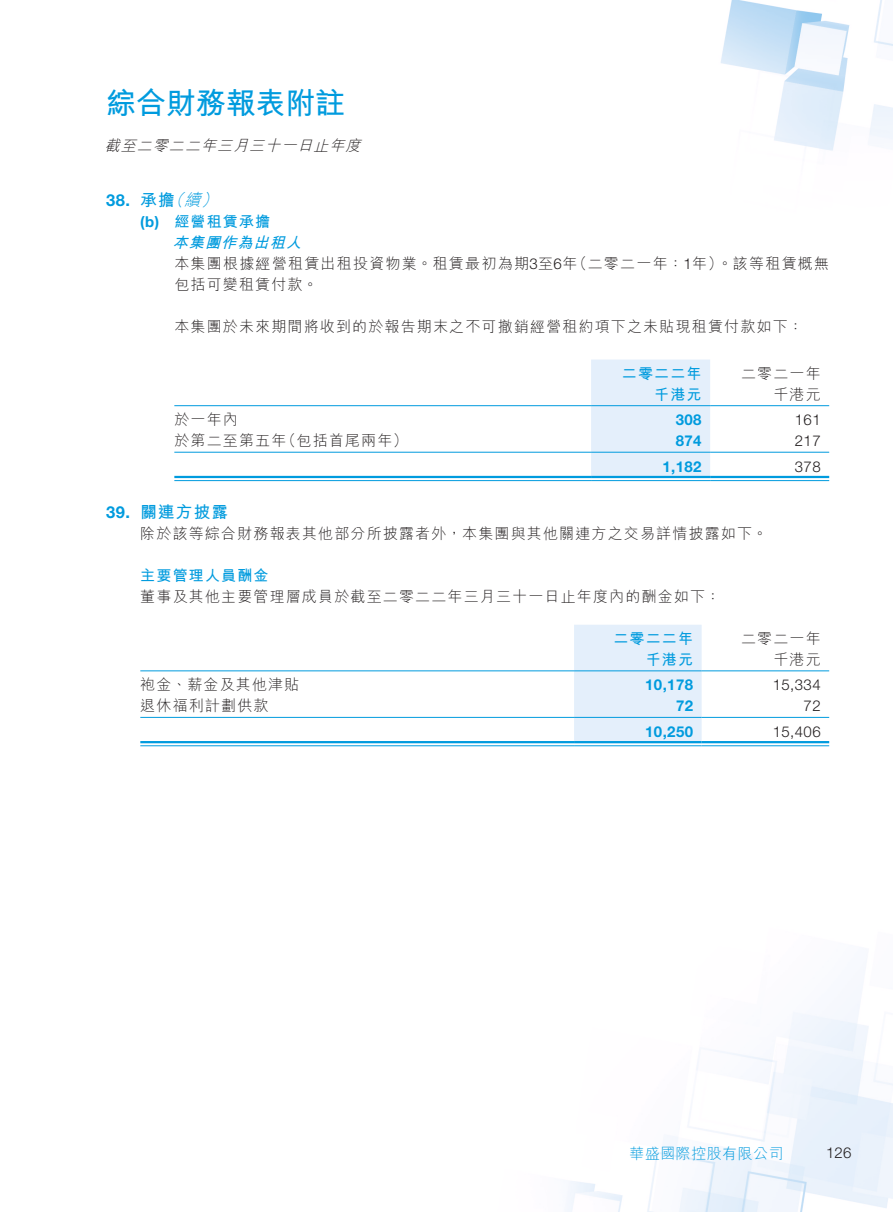
<style>
.page{position:relative;width:893px;height:1212px;background:#fff}
.page>*{position:absolute;margin:0;border:0;box-sizing:border-box;transform-origin:0 0}
.t1{font:700 30px "M Hei HK";letter-spacing:-.005em;color:#009bde}
._01_H1{font:700 16.5px "M Hei HK";letter-spacing:.08em;color:#009bde}
._01_H1-2{font:700 16.5px "Helvetica Neue LT Std";color:#009bde}
._01_H1-3{font:italic 300 16.5px "M Hei HK";color:#009bde}
._00_txt{font:300 15px/21px "M Hei HK";letter-spacing:.08em;color:#231f20}
._50_Table_txt{font:300 15px "M Hei HK";letter-spacing:.08em;color:#231f20}
._50_Table_txt-2{font:300 15px "Helvetica Neue LT Std";letter-spacing:.03em;color:#231f20}
._50_Table_txt-3{font:700 15px "Helvetica Neue LT Std";letter-spacing:.03em;color:#009bde}
.t2{font:italic 300 15px "M Hei HK";color:#231f20}
._50_Table_txt-4{font:700 15px "M Hei HK";letter-spacing:.08em;color:#009bde}
._02_H2{font:700 15px "M Hei HK";letter-spacing:.08em;color:#009bde}
.t3{font:300 15px "M Hei HK";letter-spacing:.03em;color:#009bde}
._03_H3{font:italic 700 15px "M Hei HK";color:#009bde}
._02_H2-2{font:700 15px "Helvetica Neue LT Std";color:#009bde}
.s1{font-family:"Helvetica Neue LT Std"}
</style>
<div class="page">
<img style="left:140px;top:0;width:753px;height:1212px">
<div style="left:591px;top:359px;width:119px;height:117px;background:#e4effb"></div>
<hr style="left:174px;top:405px;width:417px;height:1px;background:#009bde">
<hr style="left:591px;top:405px;width:119px;height:1px;background:#009bde">
<hr style="left:710px;top:405px;width:119px;height:1px;background:#009bde">
<hr style="left:174px;top:452px;width:417px;height:1px;background:#009bde">
<hr style="left:591px;top:452px;width:119px;height:1px;background:#009bde">
<hr style="left:710px;top:452px;width:119px;height:1px;background:#009bde">
<hr style="left:174px;top:476px;width:417px;height:2px;background:#009bde">
<hr style="left:174px;top:480px;width:417px;height:1px;background:#009bde">
<hr style="left:591px;top:476px;width:119px;height:2px;background:#009bde">
<hr style="left:591px;top:480px;width:119px;height:1px;background:#009bde">
<hr style="left:710px;top:476px;width:119px;height:2px;background:#009bde">
<hr style="left:710px;top:480px;width:119px;height:1px;background:#009bde">
<div style="left:574px;top:625px;width:128px;height:116px;background:#e4effb"></div>
<hr style="left:140px;top:670px;width:434px;height:1px;background:#009bde">
<hr style="left:574px;top:670px;width:128px;height:1px;background:#009bde">
<hr style="left:702px;top:670px;width:127px;height:1px;background:#009bde">
<hr style="left:140px;top:717px;width:434px;height:1px;background:#009bde">
<hr style="left:574px;top:717px;width:128px;height:1px;background:#009bde">
<hr style="left:702px;top:717px;width:127px;height:1px;background:#009bde">
<hr style="left:140px;top:741px;width:434px;height:2px;background:#009bde">
<hr style="left:140px;top:745px;width:434px;height:1px;background:#009bde">
<hr style="left:574px;top:741px;width:128px;height:2px;background:#009bde">
<hr style="left:574px;top:745px;width:128px;height:1px;background:#009bde">
<hr style="left:702px;top:741px;width:127px;height:2px;background:#009bde">
<hr style="left:702px;top:745px;width:127px;height:1px;background:#009bde">
<h1 class="t1" style="left:106px;top:81px;width:240px">綜合財務報表附註</h1>
<p class="t2" style="left:105px;top:138px;width:261px">截至二零二二年三月三十一日止年度</p>
<p class="_01_H1-3" style="left:201px;top:192px;width:22px">(</p>
<p class="_01_H1-3" style="left:184px;top:192px;width:22px">續</p>
<p class="_01_H1-3" style="left:167px;top:192px;width:22px">（</p>
<p class="_01_H1" style="left:140px;top:188px;width:36px">承擔</p>
<p class="_01_H1-2" style="left:106px;top:190px;width:25px">38.</p>
<p class="_01_H1-2" style="left:106px;top:502px;width:25px">39.</p>
<p class="_02_H2-2" style="left:140px;top:212px;width:20px">b( )</p>
<p class="_02_H2" style="left:174px;top:211px;width:97px">經營租賃承擔</p>
<p class="_03_H3" style="left:173px;top:232px;width:135px">本集團作為出租人</p>
<p class="_00_txt" style="left:572px;top:253px;width:258px">（二零二一年：<span class="s1">1</span>年）。該等租賃概無</p>
<p class="_00_txt" style="left:174px;top:253px;width:404px">本集團根據經營租賃出租投資物業。租賃最初為期 至<span class="s1">3</span> 年<span class="s1">6</span>包括可變租賃付款。</p>
<p class="_00_txt" style="left:174px;top:316px;width:630px">本集團於未來期間將收到的於報告期末之不可撤銷經營租約項下之未貼現租賃付款如下：</p>
<p class="_50_Table_txt" style="left:741px;top:365px;width:81px">二零二一年</p>
<p class="_50_Table_txt-4" style="left:622px;top:362px;width:81px">二零二二年</p>
<p class="_50_Table_txt-4" style="left:654px;top:383px;width:49px">千港元</p>
<p class="_50_Table_txt" style="left:773px;top:386px;width:49px">千港元</p>
<p class="_50_Table_txt" style="left:174px;top:412px;width:65px">於一年內</p>
<p class="_50_Table_txt-3" style="left:676px;top:410px;width:27px">308</p>
<p class="_50_Table_txt-2" style="left:795px;top:411px;width:27px">161</p>
<p class="_50_Table_txt" style="left:281px;top:433px;width:128px">（包括首尾兩年(</p>
<p class="_50_Table_txt" style="left:174px;top:433px;width:114px">於第二至第五年</p>
<p class="_50_Table_txt-3" style="left:676px;top:431px;width:27px">874</p>
<p class="_50_Table_txt-2" style="left:795px;top:432px;width:27px">217</p>
<p class="_50_Table_txt-3" style="left:662px;top:457px;width:41px">1,182</p>
<p class="_50_Table_txt-2" style="left:795px;top:457px;width:27px">378</p>
<p class="_01_H1" style="left:140px;top:500px;width:89px">關連方披露</p>
<p class="_00_txt" style="left:140px;top:522px;width:629px">除於該等綜合財務報表其他部分所披露者外，本集團與其他關連方之交易詳情披露如下。</p>
<p class="_02_H2" style="left:140px;top:564px;width:130px">主要管理人員酬金</p>
<p class="_00_txt" style="left:140px;top:585px;width:582px">董事及其他主要管理層成員於截至二零二二年三月三十一日止年度內的酬金如下：</p>
<p class="_50_Table_txt" style="left:741px;top:631px;width:81px">二零二一年</p>
<p class="_50_Table_txt-4" style="left:613px;top:627px;width:81px">二零二二年</p>
<p class="_50_Table_txt" style="left:140px;top:677px;width:161px">袍金、薪金及其他津貼</p>
<p class="_50_Table_txt" style="left:140px;top:698px;width:130px">退休福利計劃供款</p>
<p class="_50_Table_txt-4" style="left:646px;top:648px;width:49px">千港元</p>
<p class="_50_Table_txt" style="left:773px;top:652px;width:49px">千港元</p>
<p class="_50_Table_txt-3" style="left:645px;top:676px;width:49px">10,178</p>
<p class="_50_Table_txt-2" style="left:773px;top:676px;width:49px">15,334</p>
<p class="_50_Table_txt-3" style="left:676px;top:697px;width:19px">72</p>
<p class="_50_Table_txt-2" style="left:804px;top:697px;width:19px">72</p>
<p class="_50_Table_txt-3" style="left:645px;top:722px;width:49px">10,250</p>
<p class="_50_Table_txt-2" style="left:773px;top:722px;width:49px">15,406</p>
<p class="t3" style="left:630px;top:1145px;width:156px">華盛國際控股有限公司</p>
<p class="_50_Table_txt-2" style="left:826px;top:1143px;width:27px">126</p>
</div>
